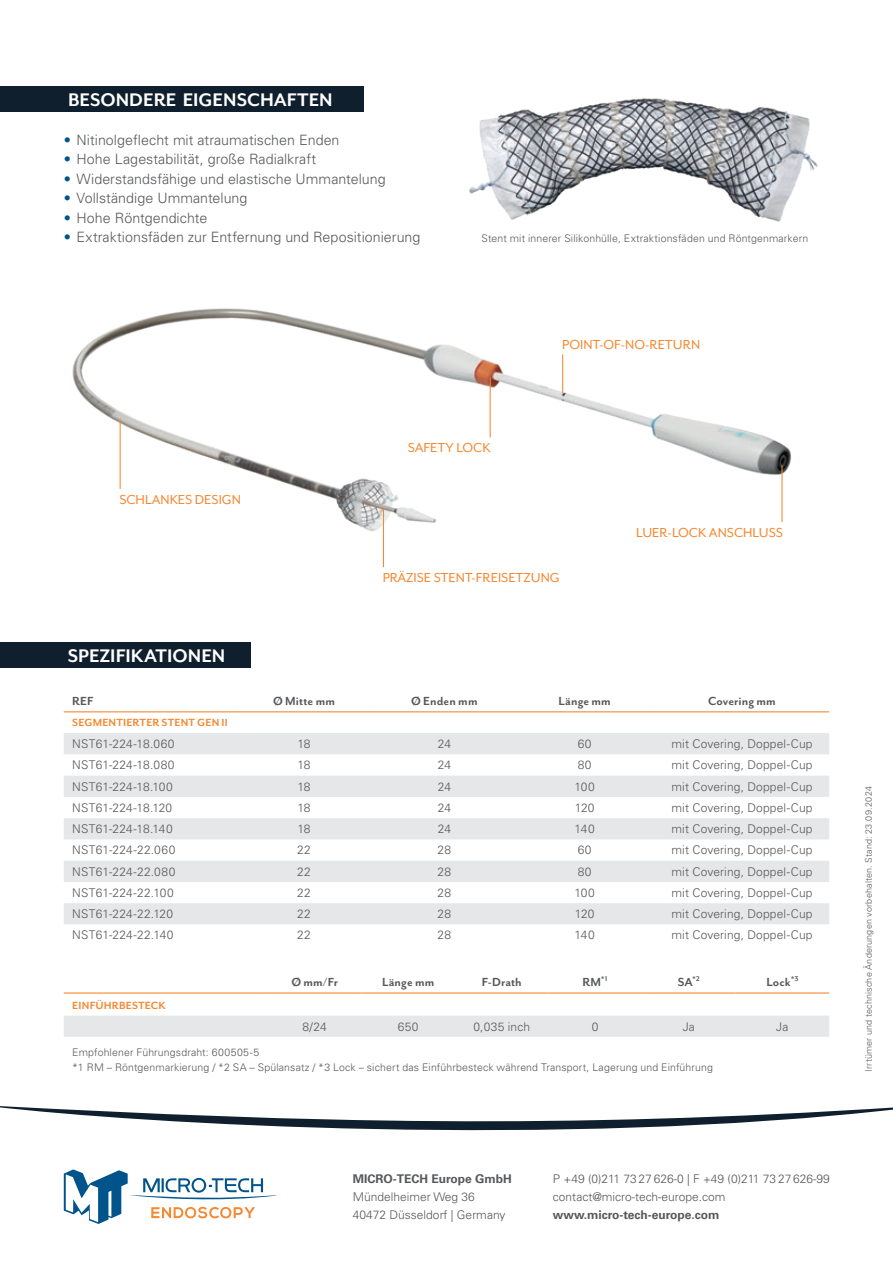
<style>
.page{position:relative;width:893px;height:1263px;background:#fff}
.page>*{position:absolute;margin:0;border:0;box-sizing:border-box;transform-origin:0 0}
.Bullit_Headline_NEW{font:700 21px "Mr Eaves San OT";color:#fff}
.Igel{font:15px "Mr Eaves San OT";color:#f58932}
.t1{font:300 14.25px "Univers LT Std";color:#57585a}
.Tabelle_Kopf_NEW{font:700 13.5px "Mr Eaves San OT";letter-spacing:.005em;color:#57585a}
.Tabelle_NEW{font:300 12px/18px "Univers LT Std";letter-spacing:.01em;color:#57585a}
.Tabelle_Subline_NEW{font:700 12px "Mr Eaves San OT";letter-spacing:.015em;color:#f58932}
.t2{font:700 12px "Univers LT Std";color:#57585a}
.Bu_Tabelle_NEW{font:300 10.5px "Univers LT Std";letter-spacing:.015em;color:#57585a}
.BU_NEW{font:300 10.5px "Univers LT Std";letter-spacing:.01em;color:#57585a}
.BU_NEW-2{font:300 9px "Univers LT Std";letter-spacing:.02em;color:#57585a}
.s1{color:#00548b}
.s2{font-weight:700}
</style>
<div class="page">
<svg style="left:0;top:1106px;width:893px;height:25px"></svg>
<svg style="left:64px;top:1169px;width:212px;height:55px"></svg>
<img style="left:468px;top:98px;width:350px;height:124px">
<div style="left:0;top:86px;width:364px;height:26px;background:#101f2e"></div>
<div style="left:0;top:642px;width:251px;height:25px;background:#101f2e"></div>
<svg style="left:64px;top:733px;width:765px;height:191px;fill:#e6e7e9"></svg>
<hr style="left:64px;top:711px;width:170px;height:1px;background:#f58932">
<hr style="left:234px;top:711px;width:140px;height:1px;background:#f58932">
<hr style="left:374px;top:711px;width:140px;height:1px;background:#f58932">
<hr style="left:514px;top:711px;width:141px;height:1px;background:#f58932">
<hr style="left:655px;top:711px;width:174px;height:1px;background:#f58932">
<div style="left:64px;top:1015px;width:765px;height:22px;background:#e6e7e9"></div>
<hr style="left:64px;top:992px;width:204px;height:1px;background:#f58932">
<hr style="left:268px;top:992px;width:93px;height:1px;background:#f58932">
<hr style="left:361px;top:992px;width:94px;height:1px;background:#f58932">
<hr style="left:455px;top:992px;width:94px;height:1px;background:#f58932">
<hr style="left:549px;top:992px;width:93px;height:1px;background:#f58932">
<hr style="left:642px;top:992px;width:94px;height:1px;background:#f58932">
<hr style="left:736px;top:992px;width:93px;height:1px;background:#f58932">
<img style="left:72px;top:308px;width:720px;height:223px">
<hr style="left:120px;top:419px;width:1px;height:70px;background:#f58932">
<hr style="left:383px;top:507px;width:1px;height:60px;background:#f58932">
<hr style="left:490px;top:377px;width:1px;height:60px;background:#f58932">
<hr style="left:562px;top:354px;width:1px;height:39px;background:#f58932">
<hr style="left:781px;top:465px;width:1px;height:57px;background:#f58932">
<p class="Bullit_Headline_NEW" style="left:68px;top:88px;width:266px">BESONDERE EIGENSCHAFTEN</p>
<p class="t1" style="left:64px;top:131px;width:277px"><span class="s1">•</span> Nitinolgeflecht mit atraumatischen Enden</p>
<p class="t1" style="left:64px;top:150px;width:254px"><span class="s1">•</span> Hohe Lagestabilität, große Radialkraft</p>
<p class="t1" style="left:64px;top:170px;width:323px"><span class="s1">•</span> Widerstandsfähige und elastische Ummantelung</p>
<p class="t1" style="left:64px;top:189px;width:185px"><span class="s1">•</span> Vollständige Ummantelung</p>
<p class="t1" style="left:64px;top:209px;width:145px"><span class="s1">•</span> Hohe Röntgendichte</p>
<p class="t1" style="left:64px;top:228px;width:358px"><span class="s1">•</span> Extraktionsfäden zur Entfernung und Repositionierung</p>
<p class="BU_NEW" style="left:482px;top:232px;width:328px">Stent mit innerer Silikonhülle, Extraktionsfäden und Röntgenmarkern</p>
<p class="Igel" style="left:562px;top:336px;width:140px">POINT-OF-NO-RETURN</p>
<p class="Igel" style="left:119px;top:491px;width:123px">SCHLANKES DESIGN</p>
<p class="Igel" style="left:408px;top:439px;width:84px">SAFETY LOCK</p>
<p class="Igel" style="left:383px;top:569px;width:178px">PRÄZISE STENT-FREISETZUNG</p>
<p class="Igel" style="left:636px;top:524px;width:148px">LUER-LOCK ANSCHLUSS</p>
<p class="Bullit_Headline_NEW" style="left:68px;top:644px;width:159px">SPEZIFIKATIONEN</p>
<p class="Tabelle_Kopf_NEW" style="left:72px;top:693px;width:23px">REF</p>
<p class="Tabelle_Kopf_NEW" style="left:273px;top:693px;width:63px">Ø Mitte mm</p>
<p class="Tabelle_Kopf_NEW" style="left:411px;top:693px;width:68px">Ø Enden mm</p>
<p class="Tabelle_Kopf_NEW" style="left:558px;top:693px;width:54px">Länge mm</p>
<p class="Tabelle_Kopf_NEW" style="left:708px;top:693px;width:69px">Covering mm</p>
<p class="Tabelle_Subline_NEW" style="left:72px;top:716px;width:157px">SEGMENTIERTER STENT GEN II</p>
<p class="Tabelle_NEW" style="left:72px;top:735px;width:104px">NST61-224-18.060</p>
<p class="Tabelle_NEW" style="left:297px;top:735px;width:15px">18</p>
<p class="Tabelle_NEW" style="left:438px;top:735px;width:15px">24</p>
<p class="Tabelle_NEW" style="left:578px;top:735px;width:15px">60</p>
<p class="Tabelle_NEW" style="left:672px;top:735px;width:142px">mit Covering, Doppel-Cup</p>
<p class="Tabelle_NEW" style="left:72px;top:756px;width:104px">NST61-224-18.080</p>
<p class="Tabelle_NEW" style="left:297px;top:756px;width:15px">18</p>
<p class="Tabelle_NEW" style="left:438px;top:756px;width:15px">24</p>
<p class="Tabelle_NEW" style="left:578px;top:756px;width:15px">80</p>
<p class="Tabelle_NEW" style="left:672px;top:756px;width:142px">mit Covering, Doppel-Cup</p>
<p class="Tabelle_NEW" style="left:72px;top:777px;width:102px">NST61-224-18.100</p>
<p class="Tabelle_NEW" style="left:297px;top:777px;width:15px">18</p>
<p class="Tabelle_NEW" style="left:438px;top:777px;width:15px">24</p>
<p class="Tabelle_NEW" style="left:574px;top:777px;width:22px">100</p>
<p class="Tabelle_NEW" style="left:672px;top:777px;width:142px">mit Covering, Doppel-Cup</p>
<p class="Tabelle_NEW" style="left:72px;top:799px;width:102px">NST61-224-18.120</p>
<p class="Tabelle_NEW" style="left:297px;top:799px;width:15px">18</p>
<p class="Tabelle_NEW" style="left:438px;top:799px;width:15px">24</p>
<p class="Tabelle_NEW" style="left:575px;top:799px;width:21px">120</p>
<p class="Tabelle_NEW" style="left:672px;top:799px;width:142px">mit Covering, Doppel-Cup</p>
<p class="Tabelle_NEW" style="left:72px;top:820px;width:102px">NST61-224-18.140</p>
<p class="Tabelle_NEW" style="left:297px;top:820px;width:15px">18</p>
<p class="Tabelle_NEW" style="left:438px;top:820px;width:15px">24</p>
<p class="Tabelle_NEW" style="left:575px;top:820px;width:22px">140</p>
<p class="Tabelle_NEW" style="left:672px;top:820px;width:142px">mit Covering, Doppel-Cup</p>
<p class="Tabelle_NEW" style="left:72px;top:841px;width:105px">NST61-224-22.060</p>
<p class="Tabelle_NEW" style="left:297px;top:841px;width:15px">22</p>
<p class="Tabelle_NEW" style="left:438px;top:841px;width:15px">28</p>
<p class="Tabelle_NEW" style="left:578px;top:841px;width:15px">60</p>
<p class="Tabelle_NEW" style="left:672px;top:841px;width:142px">mit Covering, Doppel-Cup</p>
<p class="Tabelle_NEW" style="left:72px;top:862px;width:105px">NST61-224-22.080</p>
<p class="Tabelle_NEW" style="left:297px;top:862px;width:15px">22</p>
<p class="Tabelle_NEW" style="left:438px;top:862px;width:15px">28</p>
<p class="Tabelle_NEW" style="left:578px;top:862px;width:15px">80</p>
<p class="Tabelle_NEW" style="left:672px;top:862px;width:142px">mit Covering, Doppel-Cup</p>
<p class="Tabelle_NEW" style="left:72px;top:884px;width:103px">NST61-224-22.100</p>
<p class="Tabelle_NEW" style="left:297px;top:884px;width:15px">22</p>
<p class="Tabelle_NEW" style="left:438px;top:884px;width:15px">28</p>
<p class="Tabelle_NEW" style="left:574px;top:884px;width:22px">100</p>
<p class="Tabelle_NEW" style="left:672px;top:884px;width:142px">mit Covering, Doppel-Cup</p>
<p class="Tabelle_NEW" style="left:72px;top:905px;width:102px">NST61-224-22.120</p>
<p class="Tabelle_NEW" style="left:297px;top:905px;width:15px">22</p>
<p class="Tabelle_NEW" style="left:438px;top:905px;width:15px">28</p>
<p class="Tabelle_NEW" style="left:575px;top:905px;width:21px">120</p>
<p class="Tabelle_NEW" style="left:672px;top:905px;width:142px">mit Covering, Doppel-Cup</p>
<p class="Tabelle_NEW" style="left:72px;top:926px;width:103px">NST61-224-22.140</p>
<p class="Tabelle_NEW" style="left:297px;top:926px;width:15px">22</p>
<p class="Tabelle_NEW" style="left:438px;top:926px;width:15px">28</p>
<p class="Tabelle_NEW" style="left:575px;top:926px;width:22px">140</p>
<p class="Tabelle_NEW" style="left:672px;top:926px;width:142px">mit Covering, Doppel-Cup</p>
<p class="Tabelle_Kopf_NEW" style="left:291px;top:974px;width:48px">Ø mm/Fr</p>
<p class="Tabelle_Kopf_NEW" style="left:382px;top:974px;width:54px">Länge mm</p>
<p class="Tabelle_Kopf_NEW" style="left:482px;top:974px;width:42px">F-Drath</p>
<p class="Tabelle_Kopf_NEW" style="left:582px;top:974px;width:27px">RM<sup>*1</sup></p>
<p class="Tabelle_Kopf_NEW" style="left:678px;top:974px;width:23px">SA<sup>*2</sup></p>
<p class="Tabelle_Kopf_NEW" style="left:766px;top:974px;width:34px">Lock<sup>*3</sup></p>
<p class="Tabelle_Subline_NEW" style="left:72px;top:999px;width:95px">EINFÜHRBESTECK</p>
<p class="Tabelle_NEW" style="left:302px;top:1017px;width:26px">8/24</p>
<p class="Tabelle_NEW" style="left:398px;top:1017px;width:22px">650</p>
<p class="Tabelle_NEW" style="left:473px;top:1017px;width:58px">0,035 inch</p>
<p class="Tabelle_NEW" style="left:592px;top:1017px;width:8px">0</p>
<p class="Tabelle_NEW" style="left:683px;top:1017px;width:14px">Ja</p>
<p class="Tabelle_NEW" style="left:776px;top:1017px;width:14px">Ja</p>
<p class="Bu_Tabelle_NEW" style="left:72px;top:1046px;width:189px">Empfohlener Führungsdraht: 600505-5</p>
<p class="Bu_Tabelle_NEW" style="left:72px;top:1061px;width:642px">*1 RM – Röntgenmarkierung / *2 SA – Spülansatz / *3 Lock – sichert das Einführbesteck während Transport, Lagerung und Einführung</p>
<p class="BU_NEW-2" style="left:863px;top:1071px;width:287px;rotate:-90deg">Irrtümer und technische Änderungen vorbehalten. Stand: 23.09.2024</p>
<p class="t2" style="left:353px;top:1171px;width:160px">MICRO-TECH Europe GmbH</p>
<p class="Tabelle_NEW" style="left:353px;top:1188px;width:154px">Mündelheimer Weg 36<br>40472 Düsseldorf | Germany</p>
<p class="Tabelle_NEW" style="left:553px;top:1170px;width:279px">P +49 (0)211 73 27 626-0 | F +49 (0)211 73 27 626-99</p>
<p class="Tabelle_NEW" style="left:553px;top:1188px;width:174px">contact@micro-tech-europe.com <span class="s2">www.micro-tech-europe.com</span></p>
</div>
